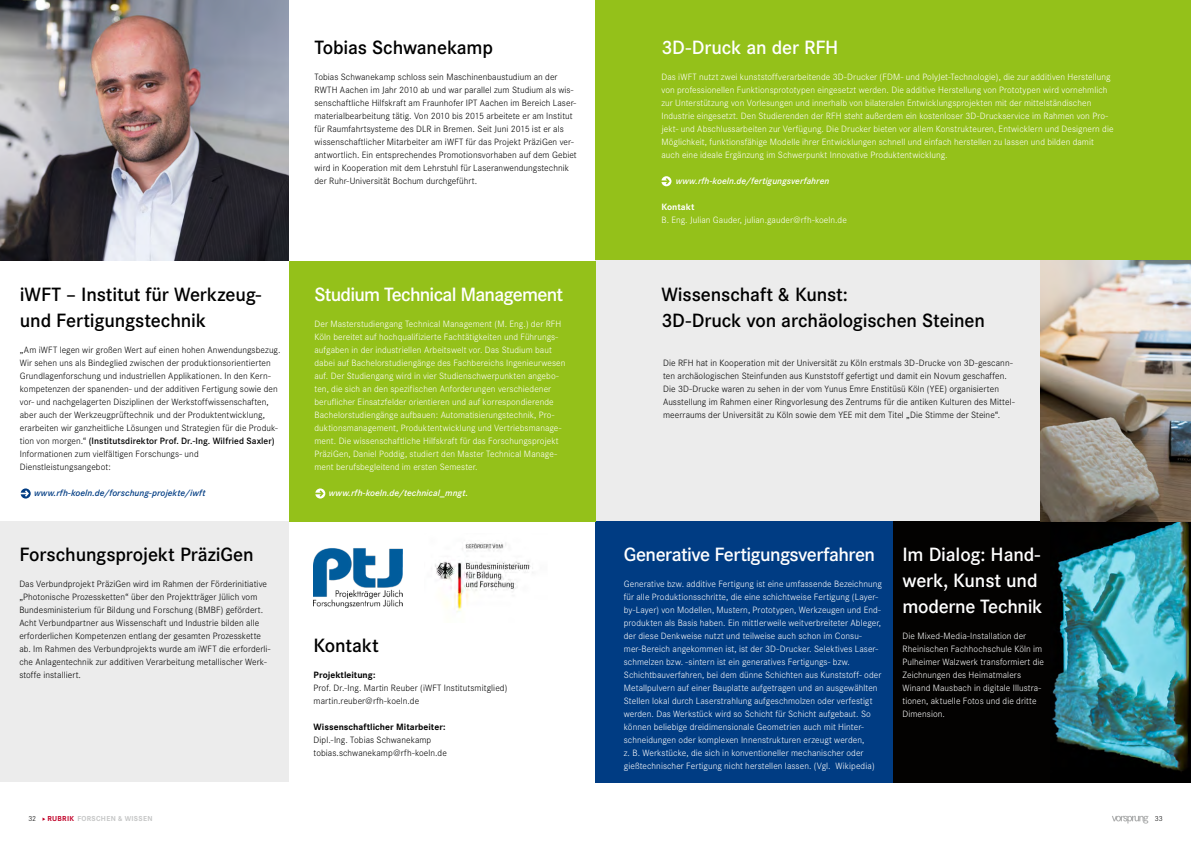
<style>
.page{position:relative;width:1191px;height:842px;background:#fff}
.page>*{position:absolute;margin:0;border:0;box-sizing:border-box;transform-origin:0 0}
.t1{font:600 20px/26px "Corporate S";letter-spacing:-.01em;color:#000}
.t2{font:600 20px/26px "Corporate S";letter-spacing:-.025em;color:#fff}
.t3{font:600 20px "Corporate S";letter-spacing:-.005em;color:#fff}
.t4{font:300 9.5px/13px "Corporate S";letter-spacing:.005em;color:#fff}
.t5{font:300 9.5px/13px "Corporate S";letter-spacing:.005em;color:#000}
.t6{font:italic 600 9.5px "Corporate S";letter-spacing:.005em;color:#fff}
.t7{font:700 9.5px "Corporate S";letter-spacing:.005em;color:#000}
.t8{font:italic 600 9.5px "Corporate S";letter-spacing:.005em;color:#003c83}
.t9{font:700 9.5px "Corporate S";color:#fff}
.t10{font:700 7.5px "Corporate S";letter-spacing:.04em;color:#c5c6c6}
.t11{font:300 7.5px "Corporate S";color:#000}
.s1{font-weight:600}
.s2{color:#c10028}
</style>
<div class="page">
<div style="left:892px;top:521px;width:170px;height:261px;background:#030201"></div>
<img style="left:435px;top:542px;width:98px;height:71px">
<img style="left:314px;top:548px;width:88px;height:60px">
<img style="left:1050px;top:521px;width:141px;height:261px">
<img style="left:0;top:0;width:289px;height:261px">
<div style="left:595px;top:0;width:596px;height:261px;background:#94c11a"></div>
<div style="left:595px;top:261px;width:596px;height:260px;background:#ececec"></div>
<div style="left:595px;top:521px;width:297px;height:261px;background:#003c83"></div>
<div style="left:289px;top:261px;width:306px;height:260px;background:#94c11a"></div>
<div style="left:0;top:521px;width:288px;height:261px;background:#ececec"></div>
<svg style="left:315px;top:488px;width:10px;height:11px"></svg>
<svg style="left:661px;top:176px;width:10px;height:10px"></svg>
<svg style="left:21px;top:488px;width:10px;height:11px"></svg>
<img style="left:1040px;top:261px;width:151px;height:260px">
<svg style="left:1112px;top:816px;width:36px;height:7px"></svg>
<h1 class="t1" style="left:314px;top:35px;width:180px">Tobias Schwanekamp</h1>
<p class="t5" style="left:314px;top:71px;width:264px">Tobias Schwanekamp schloss sein Maschinenbaustudium an der RWTH Aachen im Jahr 2010 ab und war parallel zum Studium als wis&shy;senschaftliche Hilfskraft am Fraunhofer IPT Aachen im Bereich Laser&shy;materialbearbeitung tätig. Von 2010 bis 2015 arbeitete er am Institut für Raumfahrtsysteme des DLR in Bremen. Seit Juni 2015 ist er als wissenschaftlicher Mitarbeiter am iWFT für das Projekt PräziGen ver&shy;antwortlich. Ein entsprechendes Promotionsvorhaben auf dem Gebiet wird in Kooperation mit dem Lehrstuhl für Laseranwendungstechnik der Ruhr-Universität Bochum durchgeführt.</p>
<h1 class="t1" style="left:20px;top:282px;width:243px">iWFT – Institut für Werkzeug&shy;und Fertigungstechnik</h1>
<p class="t5" style="left:20px;top:344px;width:262px">„Am iWFT legen wir großen Wert auf einen hohen Anwendungsbezug.<br>Wir sehen uns als Bindeglied zwischen der produktionsorientierten Grundlagenforschung und industriellen Applikationen. In den Kern&shy;kompetenzen der spanenden- und der additiven Fertigung sowie den vor- und nachgelagerten Disziplinen der Werkstoffwissenschaften, aber auch der Werkzeugprüftechnik und der Produktentwicklung, erarbeiten wir ganzheitliche Lösungen und Strategien für die Produk&shy;tion von morgen.“ <span class="s1">(Institutsdirektor Prof. Dr.-Ing. Wilfried Saxler)<br></span>Informationen zum vielfältigen Forschungs- und Dienstleistungsangebot:</p>
<p class="t8" style="left:34px;top:488px;width:173px">www.rfh-koeln.de/forschung-projekte/iwft</p>
<h1 class="t1" style="left:19px;top:542px;width:236px">Forschungsprojekt PräziGen</h1>
<p class="t5" style="left:19px;top:578px;width:253px">Das Verbundprojekt PräziGen wird im Rahmen der Förderinitiative „Photonische Prozessketten“ über den Projektträger Jülich vom Bundesministerium für Bildung und Forschung (BMBF) gefördert.<br>Acht Verbundpartner aus Wissenschaft und Industrie bilden alle erforderlichen Kompetenzen entlang der gesamten Prozesskette ab. Im Rahmen des Verbundprojekts wurde am iWFT die erforderli&shy;che Anlagentechnik zur additiven Verarbeitung metallischer Werk&shy;stoffe installiert.</p>
<h1 class="t2" style="left:314px;top:282px;width:250px">Studium Technical Management</h1>
<p class="t4" style="left:314px;top:318px;width:252px">Der Masterstudiengang Technical Management (M. Eng.) der RFH Köln bereitet auf hochqualifizierte Fachtätigkeiten und Führungs&shy;aufgaben in der industriellen Arbeitswelt vor. Das Studium baut dabei auf Bachelorstudiengänge des Fachbereichs Ingenieurwesen auf. Der Studiengang wird in vier Studienschwerpunkten angebo&shy;ten, die sich an den spezifischen Anforderungen verschiedener beruflicher Einsatzfelder orientieren und auf korrespondierende Bachelorstudiengänge aufbauen: Automatisierungstechnik, Pro&shy;duktionsmanagement, Produktentwicklung und Vertriebsmanage&shy;ment. Die wissenschaftliche Hilfskraft für das Forschungsprojekt PräziGen, Daniel Poddig, studiert den Master Technical Manage&shy;ment berufsbegleitend im ersten Semester.</p>
<p class="t6" style="left:329px;top:488px;width:141px">www.rfh-koeln.de/technical_mngt.</p>
<h1 class="t1" style="left:314px;top:633px;width:67px">Kontakt</h1>
<p class="t7" style="left:314px;top:670px;width:63px">Projektleitung:</p>
<p class="t5" style="left:314px;top:682px;width:195px">Prof. Dr.-Ing. Martin Reuber (iWFT Institutsmitglied) martin.reuber@rfh-koeln.de</p>
<p class="t7" style="left:314px;top:722px;width:133px">Wissenschaftlicher Mitarbeiter:</p>
<p class="t5" style="left:314px;top:734px;width:135px">Dipl.-Ing. Tobias Schwanekamp tobias.schwanekamp@rfh-koeln.de</p>
<h1 class="t3" style="left:661px;top:36px;width:178px">3D-Druck an der RFH</h1>
<p class="t4" style="left:661px;top:71px;width:454px">Das iWFT nutzt zwei kunststoffverarbeitende 3D-Drucker (FDM- und PolyJet-Technologie), die zur additiven Herstellung von professionellen Funktionsprototypen eingesetzt werden. Die additive Herstellung von Prototypen wird vornehmlich zur Unterstützung von Vorlesungen und innerhalb von bilateralen Entwicklungsprojekten mit der mittelständischen Industrie eingesetzt. Den Studierenden der RFH steht außerdem ein kostenloser 3D-Druckservice im Rahmen von Pro&shy;jekt- und Abschlussarbeiten zur Verfügung. Die Drucker bieten vor allem Konstrukteuren, Entwicklern und Designern die Möglichkeit, funktionsfähige Modelle ihrer Entwicklungen schnell und einfach herstellen zu lassen und bilden damit auch eine ideale Ergänzung im Schwerpunkt Innovative Produktentwicklung.</p>
<p class="t6" style="left:675px;top:176px;width:155px">www.rfh-koeln.de/fertigungsverfahren</p>
<p class="t9" style="left:661px;top:202px;width:35px">Kontakt</p>
<p class="t4" style="left:661px;top:214px;width:187px">B. Eng. Julian Gauder, julian.gauder@rfh-koeln.de</p>
<h1 class="t1" style="left:661px;top:282px;width:325px">Wissenschaft &amp; Kunst:<br>3D-Druck von archäologischen Steinen</h1>
<p class="t5" style="left:663px;top:357px;width:353px">Die RFH hat in Kooperation mit der Universität zu Köln erstmals 3D-Drucke von 3D-gescann&shy;ten archäologischen Steinfunden aus Kunststoff gefertigt und damit ein Novum geschaffen.<br>Die 3D-Drucke waren zu sehen in der vom Yunus Emre Enstitüsü Köln (YEE) organisierten Ausstellung im Rahmen einer Ringvorlesung des Zentrums für die antiken Kulturen des Mittel&shy;meerraums der Universität zu Köln sowie dem YEE mit dem Titel „Die Stimme der Steine“.</p>
<h1 class="t2" style="left:624px;top:542px;width:253px">Generative Fertigungsverfahren</h1>
<p class="t4" style="left:624px;top:578px;width:259px">Generative bzw. additive Fertigung ist eine umfassende Bezeichnung für alle Produktionsschritte, die eine schichtweise Fertigung (Layer&shy;by-Layer) von Modellen, Mustern, Prototypen, Werkzeugen und End&shy;produkten als Basis haben. Ein mittlerweile weitverbreiteter Ableger, der diese Denkweise nutzt und teilweise auch schon im Consu&shy;mer-Bereich angekommen ist, ist der 3D-Drucker. Selektives Laser&shy;schmelzen bzw. -sintern ist ein generatives Fertigungs- bzw.<br>Schichtbauverfahren, bei dem dünne Schichten aus Kunststoff- oder Metallpulvern auf einer Bauplatte aufgetragen und an ausgewählten Stellen lokal durch Laserstrahlung aufgeschmolzen oder verfestigt werden. Das Werkstück wird so Schicht für Schicht aufgebaut. So können beliebige dreidimensionale Geometrien auch mit Hinter&shy;schneidungen oder komplexen Innenstrukturen erzeugt werden,<br>z. B. Werkstücke, die sich in konventioneller mechanischer oder gießtechnischer Fertigung nicht herstellen lassen. (Vgl. Wikipedia)</p>
<h1 class="t2" style="left:902px;top:542px;width:141px">Im Dialog: Hand&shy;werk, Kunst und moderne Technik</h1>
<p class="t4" style="left:902px;top:630px;width:143px">Die Mixed-Media-Installation der<br>Rheinischen Fachhochschule Köln im<br>Pulheimer Walzwerk transformiert die<br>Zeichnungen des Heimatmalers<br>Winand Mausbach in digitale Illustra&shy;tionen, aktuelle Fotos und die dritte<br>Dimension.</p>
<p class="t11" style="left:28px;top:814px;width:9px">32</p>
<p class="t10" style="left:48px;top:814px;width:106px"><span class="s2">RUBRIK</span> FORSCHEN &amp; WISSEN</p>
<p class="t11" style="left:1154px;top:814px;width:9px">33</p>
</div>
